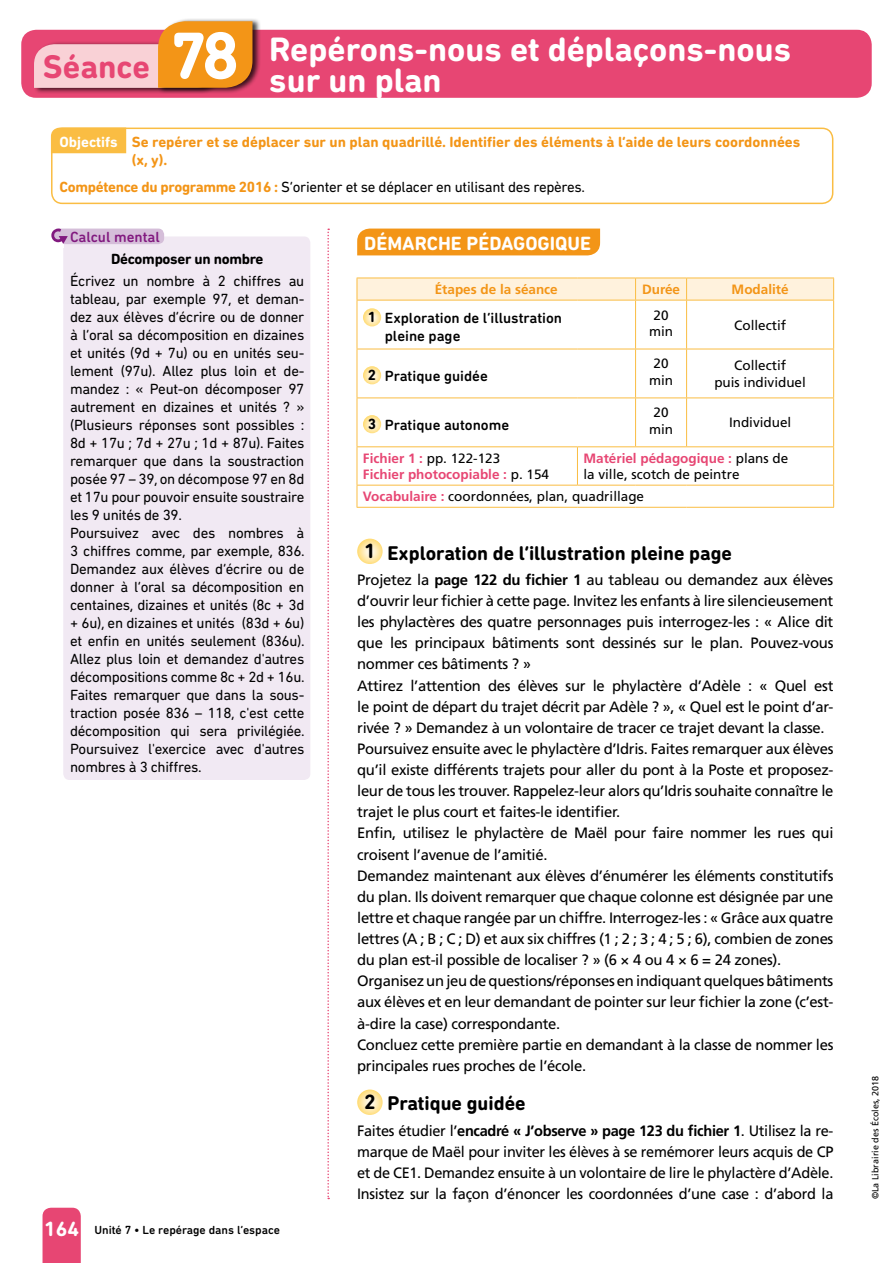
<style>
.page{position:relative;width:893px;height:1263px;background:#fff}
.page>*{position:absolute;margin:0;border:0;box-sizing:border-box;transform-origin:0 0}
.t1{font:700 34.5px/31.5px "DIN Next Rounded LT Pro";color:#fff}
.t2{font:700 33.3px "DIN Next Rounded LT Pro";color:#e74673}
.t3{font:700 21px "DIN Next Rounded LT Pro";color:#fff}
.t4{font:700 20.25px "DIN Next Rounded LT Pro";color:#000}
.t5{font:700 19.5px "DIN Next Rounded LT Pro";color:#fff}
.t6{font:15px/21.1px "Frutiger LT Std";letter-spacing:-.02em;color:#000}
.t7{font:15px/18px "DIN Next Rounded LT Pro";letter-spacing:-.02em;color:#000}
.t8{font:700 15px/18px "DIN Next Rounded LT Pro";color:#f39517}
.t9{font:500 15px/18px "DIN Next Rounded LT Pro";color:#000}
.t10{font:700 15px "DIN Next Rounded LT Pro";letter-spacing:-.02em;color:#000}
.t11{font:500 15px "DIN Next Rounded LT Pro";color:#81197f}
.t12{font:700 15px "DIN Next Rounded LT Pro";color:#fff}
.t13{font:13.5px/16.2px "Frutiger LT Std";color:#000;text-align:center}
.t14{font:700 13.5px/16.2px "Frutiger LT Std";color:#e74673}
.t15{font:700 13.5px "Frutiger LT Std";color:#f39517}
.t16{font:500 12px "DIN Next Rounded LT Pro";color:#000}
.t17{font:9px "Frutiger LT Std";color:#000}
.s1{font-size:67.5px;color:#fff}
.s2{font-weight:700;color:#f39517}
.s3{font-weight:700}
.s4{font-weight:400;color:#000}
.s5{font-weight:700;color:#e74673}
.s6{font-size:21px}
</style>
<div class="page">
<div style="left:43px;top:1208px;width:38px;height:55px;background:#e74673"></div>
<div style="left:21px;top:30px;width:851px;height:68px;background:#e74673;border-radius:15px"></div>
<div style="left:34px;top:41px;width:192px;height:53px;background:#000;opacity:.75"></div>
<div style="left:158px;top:18px;width:104px;height:76px;background:#000;opacity:.75"></div>
<svg style="left:34px;top:21px;width:218px;height:67px"></svg>
<svg style="left:357px;top:539px;width:26px;height:25px"></svg>
<svg style="left:357px;top:1089px;width:26px;height:26px"></svg>
<div style="left:357px;top:229px;width:243px;height:26px;background:#f39517"></div>
<svg style="left:327px;top:229px;width:2px;height:970px"></svg>
<div style="left:51px;top:128px;width:782px;height:76px;border:2px solid #fabd43;border-radius:11px"></div>
<div style="left:51px;top:128px;width:75px;height:25px;background:#fabd43"></div>
<div style="left:63px;top:236px;width:247px;height:544px;background:#f1e9f3;border-radius:6px"></div>
<div style="left:53px;top:229px;width:111px;height:15px;background:#d5bed9;border-radius:6px"></div>
<svg style="left:51px;top:229px;width:17px;height:15px"></svg>
<svg style="left:357px;top:278px;width:477px;height:22px;background:#feefd5"></svg>
<hr style="left:357px;top:300px;width:220px;height:1px;background:#fabd43">
<hr style="left:357px;top:300px;width:1px;height:49px;background:#fabd43">
<hr style="left:577px;top:300px;width:59px;height:1px;background:#fabd43">
<hr style="left:636px;top:300px;width:51px;height:1px;background:#fabd43">
<hr style="left:635px;top:300px;width:1px;height:49px;background:#fabd43">
<hr style="left:687px;top:300px;width:147px;height:1px;background:#fabd43">
<hr style="left:686px;top:300px;width:1px;height:49px;background:#fabd43">
<hr style="left:833px;top:300px;width:1px;height:49px;background:#fabd43">
<hr style="left:357px;top:349px;width:220px;height:1px;background:#fabd43">
<hr style="left:357px;top:349px;width:1px;height:48px;background:#fabd43">
<hr style="left:577px;top:349px;width:59px;height:1px;background:#fabd43">
<hr style="left:636px;top:349px;width:51px;height:1px;background:#fabd43">
<hr style="left:635px;top:349px;width:1px;height:48px;background:#fabd43">
<hr style="left:687px;top:349px;width:147px;height:1px;background:#fabd43">
<hr style="left:686px;top:349px;width:1px;height:48px;background:#fabd43">
<hr style="left:833px;top:349px;width:1px;height:48px;background:#fabd43">
<hr style="left:357px;top:397px;width:220px;height:1px;background:#fabd43">
<hr style="left:357px;top:398px;width:1px;height:48px;background:#fabd43">
<hr style="left:577px;top:397px;width:59px;height:1px;background:#fabd43">
<hr style="left:636px;top:397px;width:51px;height:1px;background:#fabd43">
<hr style="left:635px;top:398px;width:1px;height:48px;background:#fabd43">
<hr style="left:687px;top:397px;width:147px;height:1px;background:#fabd43">
<hr style="left:686px;top:398px;width:1px;height:48px;background:#fabd43">
<hr style="left:833px;top:398px;width:1px;height:48px;background:#fabd43">
<hr style="left:357px;top:446px;width:220px;height:1px;background:#fabd43">
<hr style="left:357px;top:447px;width:1px;height:38px;background:#fabd43">
<hr style="left:577px;top:446px;width:59px;height:1px;background:#fabd43">
<hr style="left:577px;top:447px;width:1px;height:38px;background:#fabd43">
<hr style="left:833px;top:447px;width:1px;height:38px;background:#fabd43">
<hr style="left:357px;top:485px;width:220px;height:1px;background:#fabd43">
<svg style="left:357px;top:485px;width:1px;height:22px"></svg>
<hr style="left:577px;top:485px;width:59px;height:1px;background:#fabd43">
<hr style="left:636px;top:485px;width:51px;height:1px;background:#fabd43">
<hr style="left:687px;top:485px;width:147px;height:1px;background:#fabd43">
<svg style="left:833px;top:485px;width:1px;height:22px"></svg>
<hr style="left:357px;top:507px;width:220px;height:1px;background:#fabd43">
<hr style="left:577px;top:507px;width:59px;height:1px;background:#fabd43">
<hr style="left:636px;top:507px;width:51px;height:1px;background:#fabd43">
<hr style="left:687px;top:507px;width:147px;height:1px;background:#fabd43">
<hr style="left:636px;top:446px;width:51px;height:1px;background:#fabd43">
<hr style="left:687px;top:446px;width:147px;height:1px;background:#fabd43">
<svg style="left:363px;top:308px;width:18px;height:18px"></svg>
<svg style="left:363px;top:366px;width:18px;height:18px"></svg>
<svg style="left:363px;top:415px;width:18px;height:18px"></svg>
<h2 class="t2" style="left:43px;top:47px;width:198px">Séance <span class="s1">78</span></h2>
<h1 class="t1" style="left:269px;top:33px;width:523px">Repérons-nous et déplaçons-nous sur un plan</h1>
<p class="t8" style="left:132px;top:133px;width:670px">Se repérer et se déplacer sur un plan quadrillé. Identifier des éléments à l’aide de leurs coordonnées (x, y).</p>
<p class="t7" style="left:60px;top:177px;width:527px"><span class="s2">Compétence du programme 2016 :</span> S’orienter et se déplacer en utilisant des repères.</p>
<p class="t12" style="left:59px;top:133px;width:60px">Objectifs</p>
<p class="t11" style="left:70px;top:228px;width:91px">Calcul mental</p>
<p class="t10" style="left:111px;top:250px;width:154px">Décomposer un nombre</p>
<p class="t7" style="left:70px;top:272px;width:236px">Écrivez un nombre à 2 chiffres au tableau, par exemple 97, et deman&shy;dez aux élèves d’écrire ou de donner à l’oral sa décomposition en dizaines et unités (9d + 7u) ou en unités seu&shy;lement (97u). Allez plus loin et de&shy;mandez : « Peut-on décomposer 97 autrement en dizaines et unités ? » (Plusieurs réponses sont possibles :<br>8d + 17u ; 7d + 27u ; 1d + 87u). Faites remarquer que dans la soustraction posée 97 – 39, on décompose 97 en 8d et 17u pour pouvoir ensuite soustraire les 9 unités de 39.<br>Poursuivez avec des nombres à 3 chiffres comme, par exemple, 836.<br>Demandez aux élèves d’écrire ou de donner à l’oral sa décomposition en centaines, dizaines et unités (8c + 3d + 6u), en dizaines et unités (83d + 6u) et enfin en unités seulement (836u).<br>Allez plus loin et demandez d'autres décompositions comme 8c + 2d + 16u.<br>Faites remarquer que dans la sous&shy;traction posée 836 – 118, c'est cette décomposition qui sera privilégiée.<br>Poursuivez l'exercice avec d'autres nombres à 3 chiffres.</p>
<p class="t15" style="left:435px;top:281px;width:125px">Étapes de la séance</p>
<p class="t15" style="left:642px;top:281px;width:40px">Durée</p>
<p class="t15" style="left:732px;top:281px;width:59px">Modalité</p>
<h3 class="t5" style="left:364px;top:232px;width:228px">DÉMARCHE PÉDAGOGIQUE</h3>
<p class="t9" style="left:385px;top:308px;width:179px;text-indent:-17px"><span class="s3">1</span> Exploration de l’illustration pleine page</p>
<p class="t13" style="left:649px;top:307px;width:26px">20 min</p>
<p class="t13" style="left:734px;top:317px;width:53px">Collectif</p>
<p class="t9" style="left:368px;top:366px;width:121px"><span class="s3">2</span> Pratique guidée</p>
<p class="t13" style="left:649px;top:356px;width:26px">20 min</p>
<p class="t13" style="left:714px;top:358px;width:93px">Collectif<br>puis individuel</p>
<p class="t9" style="left:368px;top:415px;width:143px"><span class="s3">3</span> Pratique autonome</p>
<p class="t13" style="left:649px;top:405px;width:26px">20 min</p>
<p class="t13" style="left:729px;top:415px;width:64px">Individuel</p>
<p class="t14" style="left:363px;top:450px;width:188px">Fichier 1 : <span class="s4">pp. 122-123<br></span>Fichier photocopiable : <span class="s4">p. 154</span></p>
<p class="t13" style="left:583px;top:450px;width:206px;text-align:left"><span class="s5">Matériel pédagogique :</span> plans de la ville, scotch de peintre</p>
<p class="t13" style="left:363px;top:488px;width:283px"><span class="s5">Vocabulaire :</span> coordonnées, plan, quadrillage</p>
<h3 class="t4" style="left:364px;top:541px;width:369px"><span class="s6">1</span> Exploration de l’illustration pleine page</h3>
<p class="t6" style="left:357px;top:569px;width:478px">Projetez la <span class="s3">page 122 du fichier 1</span> au tableau ou demandez aux élèves d’ouvrir leur fichier à cette page. Invitez les enfants à lire silencieusement les phylactères des quatre personnages puis interrogez-les : « Alice dit que les principaux bâtiments sont dessinés sur le plan. Pouvez-vous nommer ces bâtiments ? »<br>Attirez l’attention des élèves sur le phylactère d’Adèle : « Quel est le point de départ du trajet décrit par Adèle ? », « Quel est le point d’ar&shy;rivée ? » Demandez à un volontaire de tracer ce trajet devant la classe.<br>Poursuivez ensuite avec le phylactère d’Idris. Faites remarquer aux élèves qu’il existe différents trajets pour aller du pont à la Poste et proposez&shy;leur de tous les trouver. Rappelez-leur alors qu’Idris souhaite connaître le trajet le plus court et faites-le identifier.<br>Enfin, utilisez le phylactère de Maël pour faire nommer les rues qui croisent l’avenue de l’amitié.<br>Demandez maintenant aux élèves d’énumérer les éléments constitutifs du plan. Ils doivent remarquer que chaque colonne est désignée par une lettre et chaque rangée par un chiffre. Interrogez-les : « Grâce aux quatre lettres (A ; B ; C ; D) et aux six chiffres (1 ; 2 ; 3 ; 4 ; 5 ; 6), combien de zones du plan est-il possible de localiser ? » (6 × 4 ou 4 × 6 = 24 zones).<br>Organisez un jeu de questions/réponses en indiquant quelques bâtiments aux élèves et en leur demandant de pointer sur leur fichier la zone (c’est&shy;à-dire la case) correspondante.<br>Concluez cette première partie en demandant à la classe de nommer les principales rues proches de l’école.</p>
<h3 class="t4" style="left:364px;top:1092px;width:163px"><span class="s6">2</span> Pratique guidée</h3>
<p class="t6" style="left:357px;top:1120px;width:478px;text-align:justify">Faites étudier l’<span class="s3">encadré « J’observe » page 123 du fichier 1</span>. Utilisez la re&shy;marque de Maël pour inviter les élèves à se remémorer leurs acquis de CP et de CE1. Demandez ensuite à un volontaire de lire le phylactère d’Adèle.<br>Insistez sur la façon d’énoncer les coordonnées d’une case : d’abord la</p>
<h3 class="t3" style="left:44px;top:1217px;width:37px">164</h3>
<p class="t16" style="left:94px;top:1223px;width:187px">Unité 7 • Le repérage dans l’espace</p>
<p class="t17" style="left:870px;top:1199px;width:125px;rotate:-90deg">©La Librairie des Écoles, 2018</p>
</div>
